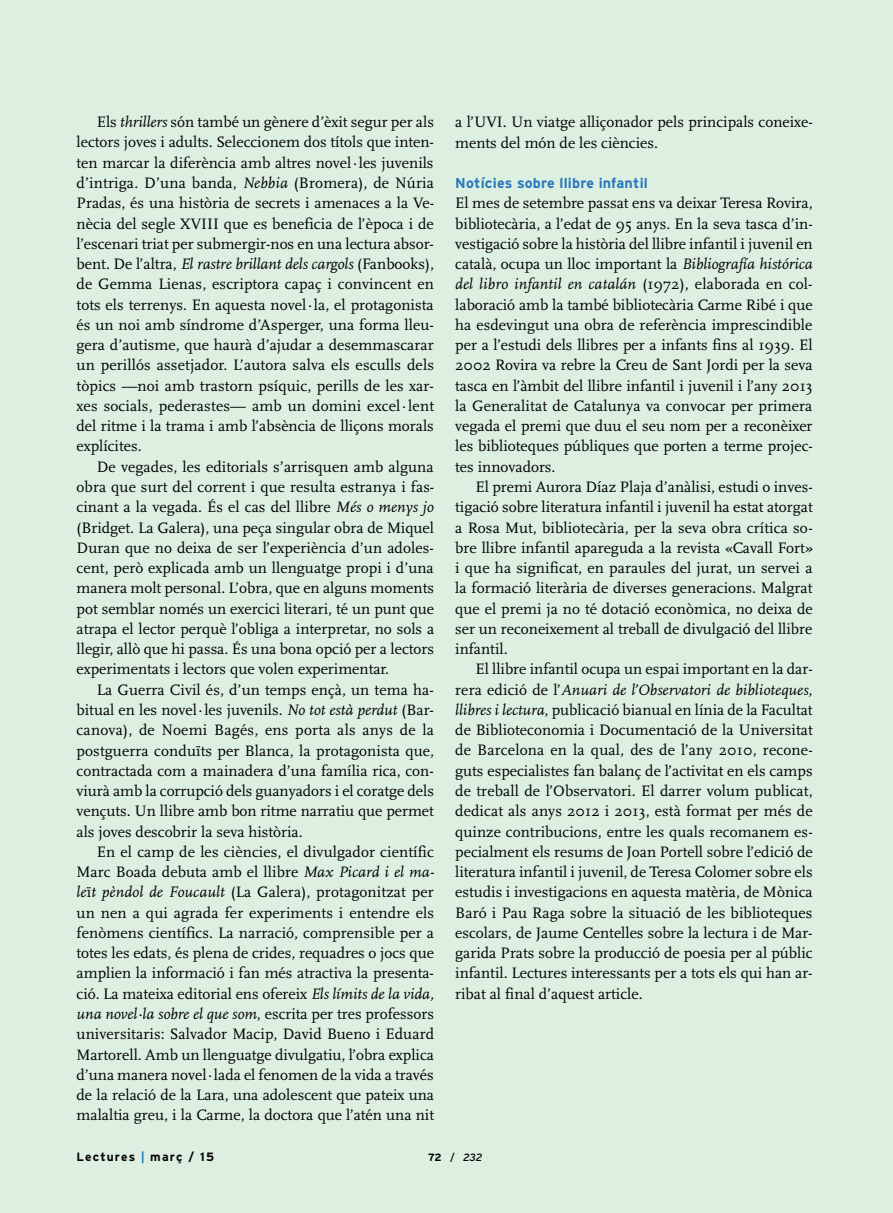
<style>
.page{position:relative;width:893px;height:1213px;background:#fff}
.page>*{position:absolute;margin:0;border:0;box-sizing:border-box;transform-origin:0 0}
.t1{font:15.75px/20.2px "Scala";color:#000;text-align:justify}
.t2{font:700 14.25px "Interstate";letter-spacing:.015em;color:#2877bd}
.t3{font:700 12px "Interstate";letter-spacing:.1em;color:#000}
.t4{font:italic 10.5px "Interstate";color:#000}
.s1{font-style:italic}
.s2{color:#2877bd}
.s3{font-weight:700;font-style:normal}
.s4{font-style:normal}
</style>
<div class="page">
<div style="left:0;top:0;width:892px;height:1212px;background:#dcefe0"></div>
<p class="t1" style="left:77px;top:113px;width:359px;text-indent:20px">Els <span class="s1">thrillers</span> són també un gènere d’èxit segur per als lectors joves i adults. Seleccionem dos títols que inten&shy;ten marcar la diferència amb altres novel·les juvenils d’intriga. D’una banda, <span class="s1">Nebbia</span> (Bromera), de Núria Pradas, és una història de secrets i amenaces a la Ve&shy;nècia del segle XVIII que es beneficia de l’època i de l’escenari triat per submergir-nos en una lectura absor&shy;bent. De l’altra, <span class="s1">El rastre brillant dels cargols</span> (Fanbooks), de Gemma Lienas, escriptora capaç i convincent en tots els terrenys. En aquesta novel·la, el protagonista és un noi amb síndrome d’Asperger, una forma lleu&shy;gera d’autisme, que haurà d’ajudar a desemmascarar un perillós assetjador. L’autora salva els esculls dels tòpics —noi amb trastorn psíquic, perills de les xar&shy;xes socials, pederastes— amb un domini excel·lent del ritme i la trama i amb l’absència de lliçons morals explícites.</p>
<p class="t1" style="left:77px;top:457px;width:359px;text-indent:20px">De vegades, les editorials s’arrisquen amb alguna obra que surt del corrent i que resulta estranya i fas&shy;cinant a la vegada. És el cas del llibre <span class="s1">Més o menys jo </span>(Bridget. La Galera), una peça singular obra de Miquel Duran que no deixa de ser l’experiència d’un adoles&shy;cent, però explicada amb un llenguatge propi i d’una manera molt personal. L’obra, que en alguns moments pot semblar només un exercici literari, té un punt que atrapa el lector perquè l’obliga a interpretar, no sols a llegir, allò que hi passa. És una bona opció per a lectors experimentats i lectors que volen experimentar.</p>
<p class="t1" style="left:77px;top:680px;width:359px;text-indent:20px">La Guerra Civil és, d’un temps ençà, un tema ha&shy;bitual en les novel·les juvenils. <span class="s1">No tot està perdut</span> (Bar&shy;canova), de Noemi Bagés, ens porta als anys de la postguerra conduïts per Blanca, la protagonista que, contractada com a mainadera d’una família rica, con&shy;viurà amb la corrupció dels guanyadors i el coratge dels vençuts. Un llibre amb bon ritme narratiu que permet als joves descobrir la seva història.</p>
<p class="t1" style="left:77px;top:842px;width:359px;text-indent:20px">En el camp de les ciències, el divulgador científic Marc Boada debuta amb el llibre <span class="s1">Max Picard i el ma&shy;le</span>ï<span class="s1">t pèndol de Foucault</span> (La Galera), protagonitzat per un nen a qui agrada fer experiments i entendre els fenòmens científics. La narració, comprensible per a totes les edats, és plena de crides, requadres o jocs que amplien la informació i fan més atractiva la presenta&shy;ció. La mateixa editorial ens ofereix <span class="s1">Els límits de la vida, una novel·la sobre el que som</span>, escrita per tres professors universitaris: Salvador Macip, David Bueno i Eduard Martorell. Amb un llenguatge divulgatiu, l’obra explica d’una manera novel·lada el fenomen de la vida a través de la relació de la Lara, una adolescent que pateix una malaltia greu, i la Carme, la doctora que l’atén una nit</p>
<p class="t1" style="left:455px;top:113px;width:359px">a l’UVI. Un viatge alliçonador pels principals coneixe&shy;ments del món de les ciències.</p>
<p class="t2" style="left:455px;top:177px;width:194px">Notícies sobre llibre infantil</p>
<p class="t1" style="left:455px;top:194px;width:359px">El mes de setembre passat ens va deixar Teresa Rovira, bibliotecària, a l’edat de 95 anys. En la seva tasca d’in&shy;vestigació sobre la història del llibre infantil i juvenil en català, ocupa un lloc important la <span class="s1">Bibliografía histórica del libro infantil en catalán</span> (1972), elaborada en col&shy;laboració amb la també bibliotecària Carme Ribé i que ha esdevingut una obra de referència imprescindible per a l’estudi dels llibres per a infants fins al 1939. El 2002 Rovira va rebre la Creu de Sant Jordi per la seva tasca en l’àmbit del llibre infantil i juvenil i l’any 2013 la Generalitat de Catalunya va convocar per primera vegada el premi que duu el seu nom per a reconèixer les biblioteques públiques que porten a terme projec&shy;tes innovadors.</p>
<p class="t1" style="left:455px;top:478px;width:359px;text-indent:20px">El premi Aurora Díaz Plaja d’anàlisi, estudi o inves&shy;tigació sobre literatura infantil i juvenil ha estat atorgat a Rosa Mut, bibliotecària, per la seva obra crítica so&shy;bre llibre infantil apareguda a la revista «Cavall Fort<span class="s1">» </span>i que ha significat, en paraules del jurat, un servei a la formació literària de diverses generacions. Malgrat que el premi ja no té dotació econòmica, no deixa de ser un reconeixement al treball de divulgació del llibre infantil.</p>
<p class="t1" style="left:455px;top:660px;width:359px;text-indent:20px">El llibre infantil ocupa un espai important en la dar&shy;rera edició de l’<span class="s1">Anuari de l’Observatori de biblioteques, llibres i lectura</span>, publicació bianual en línia de la Facultat de Biblioteconomia i Documentació de la Universitat de Barcelona en la qual, des de l’any 2010, recone&shy;guts especialistes fan balanç de l’activitat en els camps de treball de l’Observatori. El darrer volum publicat, dedicat als anys 2012 i 2013, està format per més de quinze contribucions, entre les quals recomanem es&shy;pecialment els resums de Joan Portell sobre l’edició de literatura infantil i juvenil, de Teresa Colomer sobre els estudis i investigacions en aquesta matèria, de Mònica Baró i Pau Raga sobre la situació de les biblioteques escolars, de Jaume Centelles sobre la lectura i de Mar&shy;garida Prats sobre la producció de poesia per al públic infantil. Lectures interessants per a tots els qui han ar&shy;ribat al final d’aquest article.</p>
<p class="t3" style="left:77px;top:1151px;width:139px">Lectures <span class="s2">|</span> març / 15</p>
<p class="t4" style="left:428px;top:1150px;width:56px"><span class="s3">72</span> <span class="s4">/</span> 232</p>
</div>
